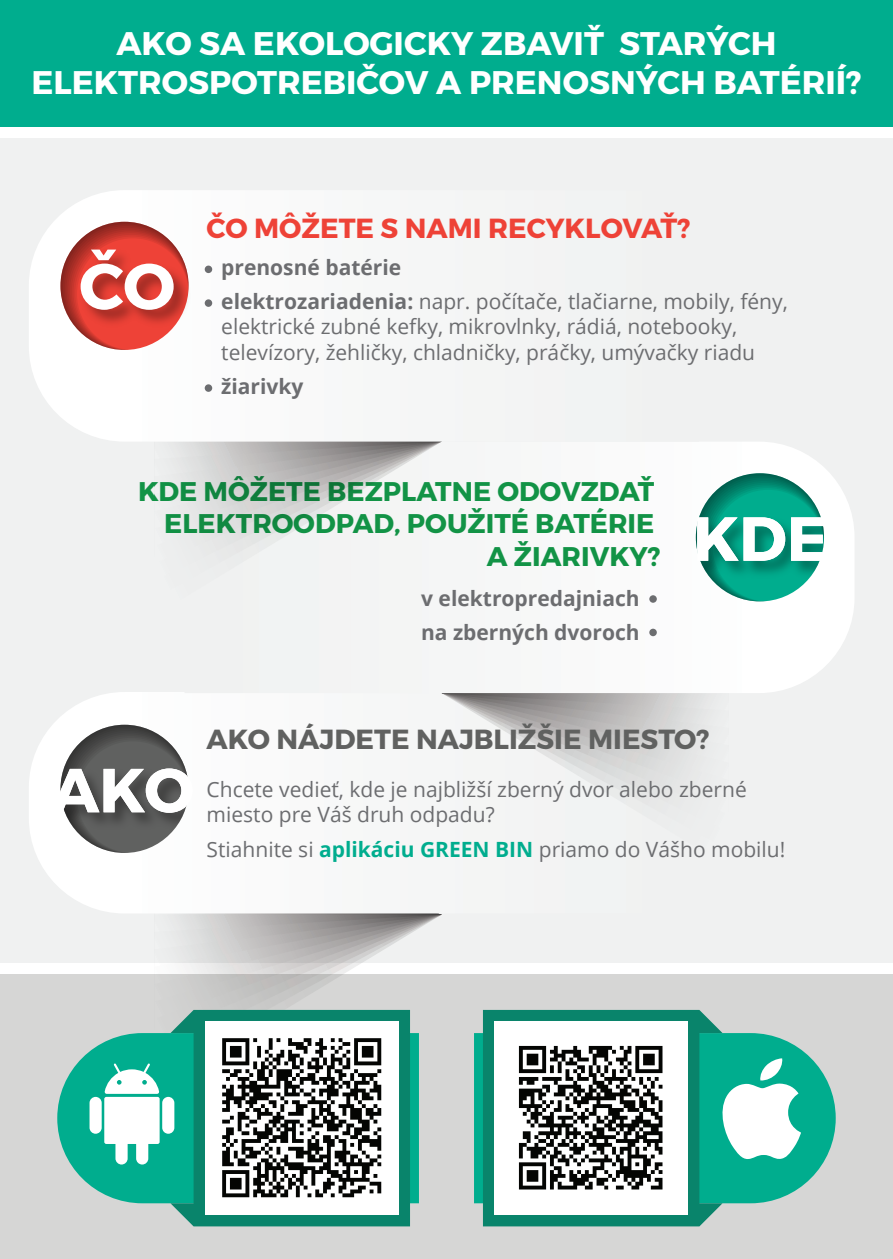
<style>
.page{position:relative;width:893px;height:1259px;background:#f0f1f1}
.page>*{position:absolute;margin:0;border:0;box-sizing:border-box;transform-origin:0 0}
.t1{font:700 64.8px "Montserrat";color:#fff}
.t2{font:700 62.1px "Montserrat";color:#fff}
.t3{font:700 32.7px/39.3px "Montserrat";color:#fff;text-align:center}
.t4{font:700 27.6px "Montserrat";color:#606160}
.t5{font:700 27.6px "Montserrat";color:#ee4237}
.t6{font:700 27px/32.4px "Montserrat";color:#129346;text-align:right}
.t7{font:21px/25.2px "Open Sans";color:#6c6d70}
.t8{font:700 21px/34.2px "Open Sans";color:#6c6d70}
.s1{font-weight:700}
.s2{font-weight:700;color:#00ad8e}
</style>
<div class="page">
<div style="left:0;top:963px;width:893px;height:296px;background:#d6d6d5"></div>
<div style="left:0;top:963px;width:893px;height:11px;background:#fff"></div>
<div style="left:0;top:0;width:893px;height:134px;background:#00ad8e"></div>
<svg style="left:193px;top:1001px;width:217px;height:9px"></svg>
<svg style="left:197px;top:984px;width:129px;height:17px"></svg>
<svg style="left:29px;top:718px;width:31px;height:170px"></svg>
<svg style="left:640px;top:442px;width:214px;height:251px"></svg>
<div style="left:198px;top:528px;width:85px;height:18px;background:#e4e5e5"></div>
<svg style="left:190px;top:511px;width:136px;height:17px"></svg>
<svg style="left:174px;top:441px;width:268px;height:70px"></svg>
<svg style="left:29px;top:190px;width:216px;height:251px"></svg>
<svg style="left:60px;top:621px;width:669px;height:363px"></svg>
<img style="left:60px;top:755px;width:129px;height:97px">
<svg style="left:696px;top:473px;width:128px;height:31px"></svg>
<img style="left:696px;top:504px;width:128px;height:97px">
<svg style="left:60px;top:222px;width:129px;height:128px"></svg>
<img style="left:75px;top:245px;width:137px;height:105px">
<div style="left:205px;top:266px;width:7px;height:7px;background:#6c6d70;border-radius:50%"></div>
<div style="left:649px;top:595px;width:8px;height:8px;background:#6c6d70;border-radius:50%"></div>
<div style="left:649px;top:628px;width:8px;height:8px;background:#6c6d70;border-radius:50%"></div>
<div style="left:205px;top:299px;width:7px;height:8px;background:#6c6d70;border-radius:50%"></div>
<div style="left:205px;top:384px;width:7px;height:8px;background:#6c6d70;border-radius:50%"></div>
<svg style="left:474px;top:1033px;width:362px;height:170px;fill:#00ad8e"></svg>
<svg style="left:57px;top:1033px;width:362px;height:170px;fill:#00ad8e"></svg>
<svg style="left:170px;top:1010px;width:240px;height:216px;background:#15957c"></svg>
<div style="left:90px;top:1097px;width:12px;height:36px;background:#fff;border-radius:6px"></div>
<div style="left:162px;top:1097px;width:12px;height:36px;background:#fff;border-radius:6px"></div>
<svg style="left:104px;top:1063px;width:56px;height:101px;background:#b8e8df"></svg>
<svg style="left:483px;top:1010px;width:239px;height:216px;background:#13937a"></svg>
<img style="left:205px;top:1021px;width:193px;height:193px">
<img style="left:495px;top:1021px;width:193px;height:193px">
<svg style="left:718px;top:1058px;width:83px;height:101px;background:#97ddd0"></svg>
<div style="left:0;top:127px;width:893px;height:11px;background:#fff"></div>
<h3 class="t3" style="left:31px;top:24px;width:832px">AKO SA EKOLOGICKY ZBAVIŤ STARÝCH<br>ELEKTROSPOTREBIČOV A PRENOSNÝCH BATÉRIÍ?</h3>
<h3 class="t5" style="left:207px;top:211px;width:485px">ČO MÔŽETE S NAMI RECYKLOVAŤ?</h3>
<h1 class="t1" style="left:79px;top:246px;width:98px">ČO</h1>
<p class="t7" style="left:221px;top:250px;width:568px;line-height:34.2px"><span class="s1">prenosné batérie<br>elektrozariadenia:</span> napr. počítače, tlačiarne, mobily, fény,</p>
<p class="t7" style="left:221px;top:314px;width:535px">elektrické zubné kefky, mikrovlnky, rádiá, notebooky, televízory, žehličky, chladničky, práčky, umývačky riadu</p>
<p class="t8" style="left:221px;top:368px;width:84px">žiarivky</p>
<p class="t6" style="left:138px;top:475px;width:524px">KDE MÔŽETE BEZPLATNE ODOVZDAŤ<br>ELEKTROODPAD, POUŽITÉ BATÉRIE<br>A ŽIARIVKY?</p>
<p class="t8" style="left:421px;top:581px;width:220px">v elektropredajniach na zberných dvoroch</p>
<h2 class="t2" style="left:693px;top:500px;width:137px">KDE</h2>
<h2 class="t2" style="left:51px;top:752px;width:144px">AKO</h2>
<h3 class="t4" style="left:207px;top:722px;width:504px">AKO NÁJDETE NAJBLIŽŠIE MIESTO?</h3>
<p class="t7" style="left:207px;top:776px;width:542px">Chcete vedieť, kde je najbližší zberný dvor alebo zberné miesto pre Váš druh odpadu?</p>
<p class="t7" style="left:207px;top:836px;width:580px">Stiahnite si <span class="s2">aplikáciu GREEN BIN</span> priamo do Vášho mobilu!</p>
</div>
